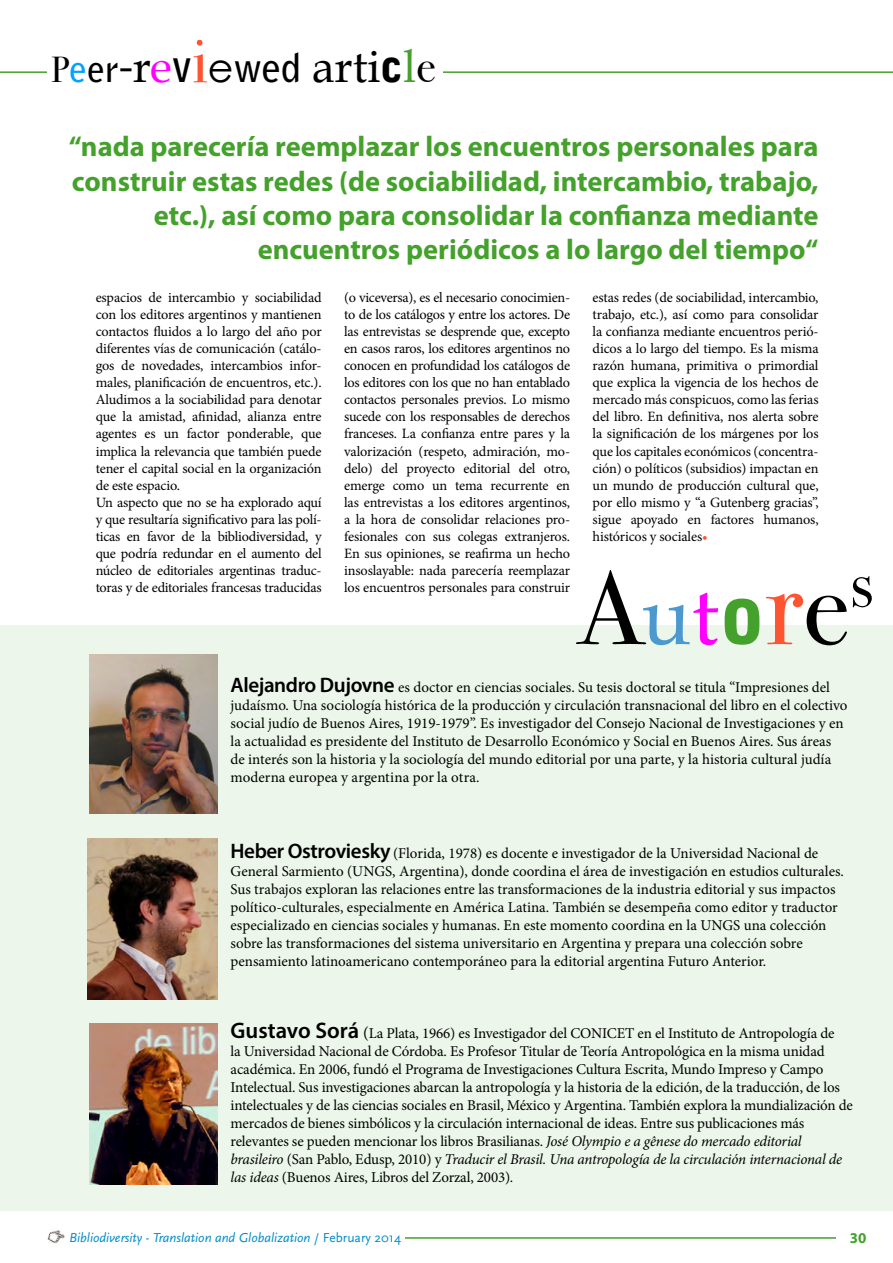
<style>
.page{position:relative;width:893px;height:1263px;background:#fff}
.page>*{position:absolute;margin:0;border:0;box-sizing:border-box;transform-origin:0 0}
.t1{font:104.7px "Bodoni Svty Two ITCTT Book";color:#000}
.t2{font:45.3px "Book Antiqua";color:#000}
.t3{font:700 28.5px/34.2px "Myriad Pro";color:#44a12b;text-align:right}
.t4{font:15px/18px "Minion Pro";letter-spacing:-.005em;color:#000}
.t5{font:700 15px "Myriad Pro";color:#44a12b}
.t6{font:14.25px/17.1px "Minion Pro";letter-spacing:-.015em;color:#000;text-align:justify}
.t7{font:italic 13.5px "Scala Sans";color:#008cc7}
.s1{font-family:"Bodoni Svty Two ITCTT Book";font-size:36px}
.s2{font-family:"Bell Gothic Std";font-weight:700;font-size:36px;color:#00a3ff}
.s3{font-family:"Bell Gothic Std";font-weight:700;font-size:36px}
.s4{font-family:"Myriad Pro";font-size:45px}
.s5{color:#f0f}
.s6{font-family:"Bell Gothic Std";font-weight:700}
.s7{font-family:"Bodoni Svty Two ITCTT Book";font-size:62.85px;color:#ff5432}
.s8{font-family:"Century Gothic";font-size:39.6px}
.s9{font-family:"Bell Gothic Std";font-weight:700;font-size:39.6px}
.s10{font-family:"Bell Gothic Std";font-weight:900}
.s11{color:#44a12b}
.s12{font-family:"Bodoni Svty Two ITCTT Book"}
.s13{color:#ff5432}
.s14{font-family:"Book Antiqua";font-size:83.25px;color:#4b99cf}
.s15{font-family:"Book Antiqua";font-size:83.25px;color:#f0f}
.s16{font-family:"Bell Gothic Std";font-weight:900;font-size:83.25px;color:#44a12b}
.s17{font-size:112.65px;color:#ff5432}
.s18{font-size:108px}
.s19{font-family:"Myriad Pro";font-weight:600;font-size:21px}
.s20{font-family:"Myriad Pro";font-weight:600;font-size:22.5px}
.s21{font-size:16.5px}
.s22{font-style:italic}
.s23{font-style:normal}
</style>
<div class="page">
<hr style="left:0;top:71px;width:893px;height:2px;background:#44a12b">
<hr style="left:66px;top:1237px;width:770px;height:2px;background:#44a12b">
<div style="left:65px;top:1232px;width:340px;height:17px;background:#fff"></div>
<div style="left:48px;top:23px;width:395px;height:76px;background:#fff"></div>
<div style="left:0;top:625px;width:893px;height:586px;background:#ecf6ea"></div>
<img style="left:90px;top:1023px;width:127px;height:162px">
<img style="left:89px;top:654px;width:128px;height:159px">
<img style="left:87px;top:838px;width:130px;height:162px">
<img style="left:47px;top:1230px;width:18px;height:14px">
<h2 class="t2" style="left:51px;top:39px;width:386px"><span class="s1">P</span><span class="s2">e</span><span class="s3">er</span><span class="s4">-</span>r<span class="s5">e</span><span class="s6">v</span><span class="s7">i</span><span class="s8">e</span><span class="s9">wed</span> arti<span class="s10">c</span><span class="s11">l</span><span class="s12">e</span></h2>
<h3 class="t3" style="left:69px;top:129px;width:751px">“nada parecería reemplazar los encuentros personales para construir estas redes (de sociabilidad, intercambio, trabajo, etc.), así como para consolidar la confianza mediante encuentros periódicos a lo largo del tiempo“</h3>
<p class="t6" style="left:96px;top:289px;width:227px;text-align:left">espacios de intercambio y sociabilidad con los editores argentinos y mantienen contactos fluidos a lo largo del año por diferentes vías de comunicación (catálo&shy;gos de novedades, intercambios infor&shy;males, planificación de encuentros, etc.).<br>Aludimos a la sociabilidad para denotar que la amistad, afinidad, alianza entre agentes es un factor ponderable, que implica la relevancia que también puede tener el capital social en la organización de este espacio.<br>Un aspecto que no se ha explorado aquí y que resultaría significativo para las polí&shy;ticas en favor de la bibliodiversidad, y que podría redundar en el aumento del núcleo de editoriales argentinas traduc&shy;toras y de editoriales francesas traducidas</p>
<p class="t6" style="left:344px;top:289px;width:227px">(o viceversa), es el necesario conocimien&shy;to de los catálogos y entre los actores. De las entrevistas se desprende que, excepto en casos raros, los editores argentinos no conocen en profundidad los catálogos de los editores con los que no han entablado contactos personales previos. Lo mismo sucede con los responsables de derechos franceses. La confianza entre pares y la valorización (respeto, admiración, mo&shy;delo) del proyecto editorial del otro, emerge como un tema recurrente en las entrevistas a los editores argentinos, a la hora de consolidar relaciones pro&shy;fesionales con sus colegas extranjeros.<br>En sus opiniones, se reafirma un hecho insoslayable: nada parecería reemplazar los encuentros personales para construir</p>
<p class="t6" style="left:593px;top:289px;width:227px">estas redes (de sociabilidad, intercambio, trabajo, etc.), así como para consolidar la confianza mediante encuentros perió&shy;dicos a lo largo del tiempo. Es la misma razón humana, primitiva o primordial que explica la vigencia de los hechos de mercado más conspicuos, como las ferias del libro. En definitiva, nos alerta sobre la significación de los márgenes por los que los capitales económicos (concentra&shy;ción) o políticos (subsidios) impactan en un mundo de producción cultural que, por ello mismo y “a Gutenberg gracias”, sigue apoyado en factores humanos, históricos y sociales<span class="s13">•</span></p>
<h1 class="t1" style="left:578px;top:523px;width:297px">A<span class="s14">u</span><span class="s15">t</span><span class="s16">o</span><span class="s17">r</span><span class="s18">e</span><sup>s</sup></h1>
<p class="t4" style="left:231px;top:678px;width:618px"><span class="s19">Alejandro Dujovne</span> es doctor en ciencias sociales. Su tesis doctoral se titula “Impresiones del judaísmo. Una sociología histórica de la producción y circulación transnacional del libro en el colectivo social judío de Buenos Aires, 1919-1979”. Es investigador del Consejo Nacional de Investigaciones y en la actualidad es presidente del Instituto de Desarrollo Económico y Social en Buenos Aires. Sus áreas de interés son la historia y la sociología del mundo editorial por una parte, y la historia cultural judía moderna europea y argentina por la otra.</p>
<p class="t4" style="left:231px;top:844px;width:615px"><span class="s19">Heber Ostroviesky</span> (Florida, 1978) es docente e investigador de la Universidad Nacional de General Sarmiento (UNGS, Argentina), donde coordina el área de investigación en estudios culturales.<br>Sus trabajos exploran las relaciones entre las transformaciones de la industria editorial y sus impactos político-culturales, especialmente en América Latina. También se desempeña como editor y traductor especializado en ciencias sociales y humanas. En este momento coordina en la UNGS una colección sobre las transformaciones del sistema universitario en Argentina y prepara una colección sobre pensamiento latinoamericano contemporáneo para la editorial argentina Futuro Anterior.</p>
<p class="t4" style="left:231px;top:1024px;width:624px"><span class="s20">Gustavo Sorá</span> <span class="s21">(</span>La Plata, 1966) es Investigador del CONICET en el Instituto de Antropología de<br>la Universidad Nacional de Córdoba. Es Profesor Titular de Teoría Antropológica en la misma unidad académica. En 2006, fundó el Programa de Investigaciones Cultura Escrita, Mundo Impreso y Campo Intelectual. Sus investigaciones abarcan la antropología y la historia de la edición, de la traducción, de los intelectuales y de las ciencias sociales en Brasil, México y Argentina. También explora la mundialización de mercados de bienes simbólicos y la circulación internacional de ideas. Entre sus publicaciones más relevantes se pueden mencionar los libros Brasilianas. <span class="s22">José Olympio e a gênese do mercado editorial brasileiro</span> (San Pablo, Edusp, 2010) y <span class="s22">Traducir el Brasil. Una antropología de la circulación internacional de las ideas</span> (Buenos Aires, Libros del Zorzal, 2003)<span class="s22">.</span></p>
<p class="t7" style="left:69px;top:1230px;width:334px">Bibliodiversity - Translation and Globalization <span class="s23">/ February 2014</span></p>
<p class="t5" style="left:850px;top:1228px;width:18px">30</p>
</div>
